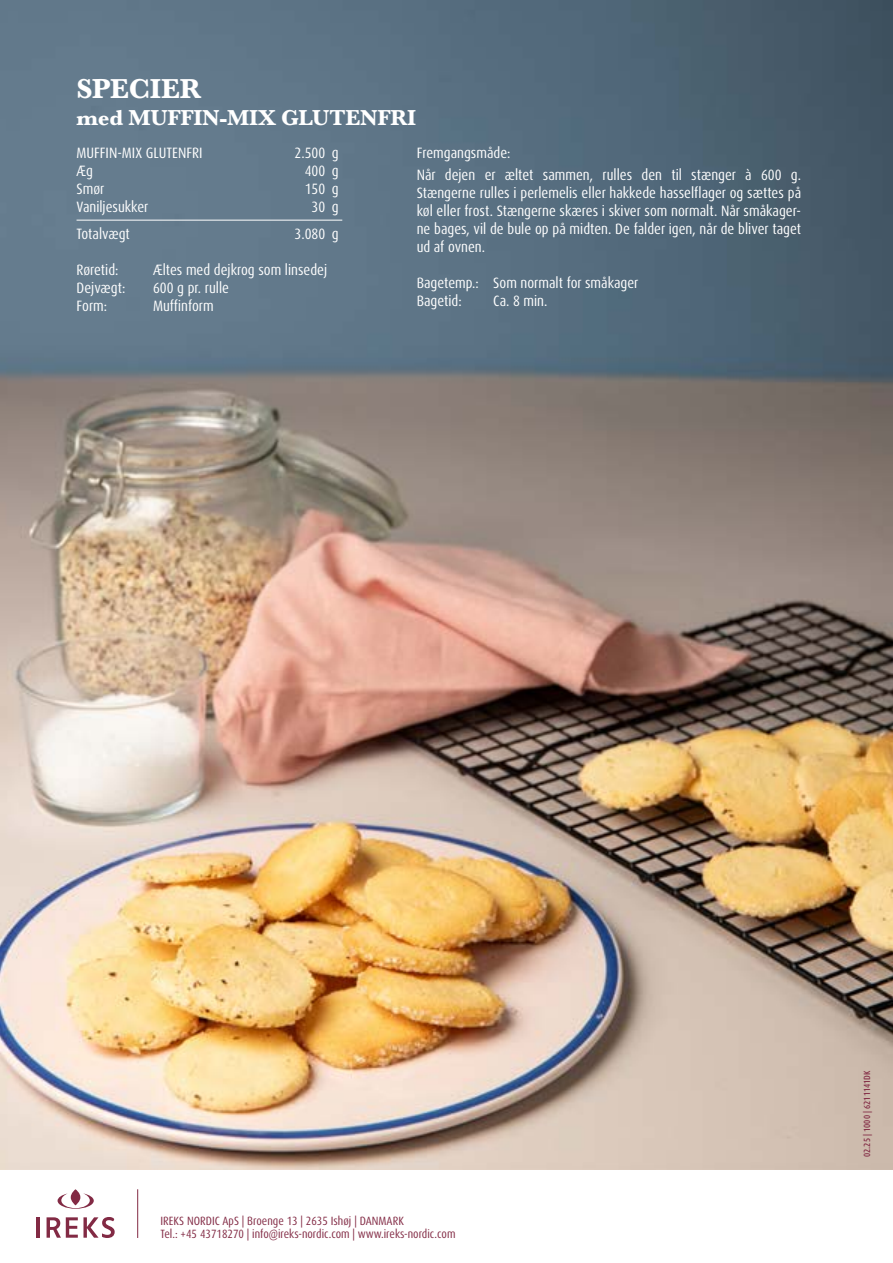
<style>
.page{position:relative;width:893px;height:1263px;background:#fff}
.page>*{position:absolute;margin:0;border:0;box-sizing:border-box;transform-origin:0 0}
.t1{font:700 28.5px "Baskerville";letter-spacing:-.01em;color:#fff}
.t2{font:700 22.5px "Baskerville";letter-spacing:-.01em;color:#fff}
.t3{font:condensed 15px/18px "Dax Pro";color:#fff}
.t4{font:condensed 12px/13.5px "Dax Pro";color:#822a44}
.t5{font:500 condensed 9px "Dax Pro";color:#822a44}
</style>
<div class="page">
<img style="left:0;top:0;width:893px;height:1170px">
<hr style="left:77px;top:220px;width:265px;height:1px;background:#fff">
<hr style="left:137px;top:1189px;width:1px;height:49px;background:#822a44">
<hr style="left:37px;top:1217px;width:3px;height:21px;background:#822a44">
<svg style="left:47px;top:1217px;width:68px;height:21px"></svg>
<svg style="left:58px;top:1189px;width:36px;height:20px"></svg>
<h1 class="t1" style="left:77px;top:69px;width:126px">SPECIER</h1>
<h2 class="t2" style="left:77px;top:102px;width:341px">med MUFFIN-MIX GLUTENFRI</h2>
<p class="t3" style="left:77px;top:144px;width:128px">MUFFIN-MIX GLUTENFRI</p>
<p class="t3" style="left:295px;top:144px;width:45px">2.500 g</p>
<p class="t3" style="left:77px;top:162px;width:18px">Æg</p>
<p class="t3" style="left:305px;top:162px;width:35px">400 g</p>
<p class="t3" style="left:77px;top:180px;width:29px">Smør</p>
<p class="t3" style="left:305px;top:180px;width:35px">150 g</p>
<p class="t3" style="left:77px;top:198px;width:74px">Vaniljesukker</p>
<p class="t3" style="left:312px;top:198px;width:28px">30 g</p>
<p class="t3" style="left:77px;top:225px;width:55px">Totalvægt</p>
<p class="t3" style="left:295px;top:225px;width:45px">3.080 g</p>
<p class="t3" style="left:77px;top:261px;width:43px">Røretid:</p>
<p class="t3" style="left:153px;top:261px;width:176px">Æltes med dejkrog som linsedej</p>
<p class="t3" style="left:77px;top:279px;width:51px">Dejvægt:</p>
<p class="t3" style="left:153px;top:279px;width:77px">600 g pr. rulle</p>
<p class="t3" style="left:77px;top:297px;width:32px">Form:</p>
<p class="t3" style="left:153px;top:297px;width:62px">Muffinform</p>
<p class="t3" style="left:417px;top:141px;width:386px;line-height:22.2px">Fremgangsmåde:<br>Når dejen er æltet sammen, rulles den til stænger à 600 g.</p>
<p class="t3" style="left:417px;top:184px;width:386px;text-align:justify">Stængerne rulles i perlemelis eller hakkede hasselflager og sættes på køl eller frost. Stængerne skæres i skiver som normalt. Når småkager&shy;ne bages, vil de bule op på midten. De falder igen, når de bliver taget ud af ovnen.</p>
<p class="t3" style="left:417px;top:274px;width:223px">Bagetemp.: Som normalt for småkager<br>Bagetid:</p>
<p class="t3" style="left:493px;top:292px;width:56px">Ca. 8 min.</p>
<p class="t4" style="left:161px;top:1214px;width:296px">IREKS NORDIC ApS | Broenge 13 | 2635 Ishøj | DANMARK<br>Tel.: +45 43718270 | info@ireks-nordic.com | www.ireks-nordic.com</p>
<p class="t5" style="left:861px;top:1157px;width:88px;rotate:-90deg">02.25 | 1000 | 6211141DK</p>
</div>
